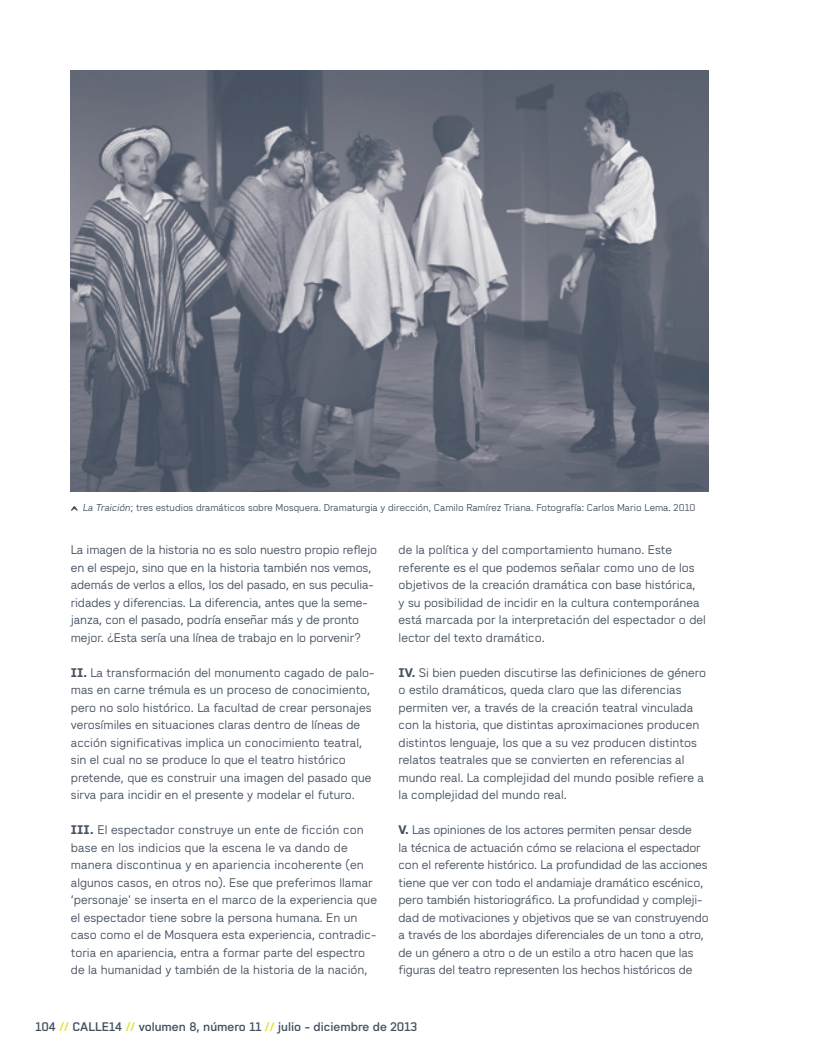
<style>
.page{position:relative;width:815px;height:1063px;background:#fff}
.page>*{position:absolute;margin:0;border:0;box-sizing:border-box;transform-origin:0 0}
.t1{font:12.5px/17.5px "Wedding Sans";color:#45505f}
.t2{font:500 12.5px "Wedding Sans";color:#45505f}
.t3{font:10px "Wedding Sans";color:#45505f}
.s1{font-style:italic}
.s2{font-weight:700}
.s3{color:#d9e01f}
</style>
<div class="page">
<img style="left:71px;top:71px;width:638px;height:421px">
<svg style="left:71px;top:506px;width:7px;height:5px"></svg>
<p class="t3" style="left:83px;top:502px;width:614px"><span class="s1">La Traición</span>; tres estudios dramáticos sobre Mosquera. Dramaturgia y dirección, Camilo Ramírez Triana. Fotografía: Carlos Mario Lema. 2010</p>
<p class="t1" style="left:71px;top:541px;width:308px">La imagen de la historia no es solo nuestro propio reflejo en el espejo, sino que en la historia también nos vemos, además de verlos a ellos, los del pasado, en sus peculia&shy;ridades y diferencias. La diferencia, antes que la seme&shy;janza, con el pasado, podría enseñar más y de pronto mejor. ¿Esta sería una línea de trabajo en lo porvenir?</p>
<p class="t1" style="left:71px;top:664px;width:305px"><span class="s2">II.</span> La transformación del monumento cagado de palo&shy;mas en carne trémula es un proceso de conocimiento, pero no solo histórico. La facultad de crear personajes verosímiles en situaciones claras dentro de líneas de acción significativas implica un conocimiento teatral, sin el cual no se produce lo que el teatro histórico pretende, que es construir una imagen del pasado que sirva para incidir en el presente y modelar el futuro.</p>
<p class="t1" style="left:71px;top:821px;width:308px"><span class="s2">III.</span> El espectador construye un ente de ficción con base en los indicios que la escena le va dando de manera discontinua y en apariencia incoherente (en algunos casos, en otros no). Ese que preferimos llamar ‘personaje' se inserta en el marco de la experiencia que el espectador tiene sobre la persona humana. En un caso como el de Mosquera esta experiencia, contradic&shy;toria en apariencia, entra a formar parte del espectro de la humanidad y también de la historia de la nación,</p>
<p class="t1" style="left:399px;top:541px;width:309px">de la política y del comportamiento humano. Este referente es el que podemos señalar como uno de los objetivos de la creación dramática con base histórica,<br>y su posibilidad de incidir en la cultura contemporánea está marcada por la interpretación del espectador o del lector del texto dramático.</p>
<p class="t1" style="left:399px;top:664px;width:309px"><span class="s2">IV.</span> Si bien pueden discutirse las definiciones de género o estilo dramáticos, queda claro que las diferencias permiten ver, a través de la creación teatral vinculada con la historia, que distintas aproximaciones producen distintos lenguaje, los que a su vez producen distintos relatos teatrales que se convierten en referencias al mundo real. La complejidad del mundo posible refiere a la complejidad del mundo real.</p>
<p class="t1" style="left:399px;top:821px;width:312px"><span class="s2">V.</span> Las opiniones de los actores permiten pensar desde<br>la técnica de actuación cómo se relaciona el espectador con el referente histórico. La profundidad de las acciones tiene que ver con todo el andamiaje dramático escénico, pero también historiográfico. La profundidad y compleji&shy;dad de motivaciones y objetivos que se van construyendo a través de los abordajes diferenciales de un tono a otro, de un género a otro o de un estilo a otro hacen que las figuras del teatro representen los hechos históricos de</p>
<p class="t2" style="left:35px;top:1020px;width:383px">104 <span class="s3">//</span> CALLE14 <span class="s3">//</span> volumen 8, número 11 <span class="s3">//</span> julio - diciembre de 2013</p>
</div>
